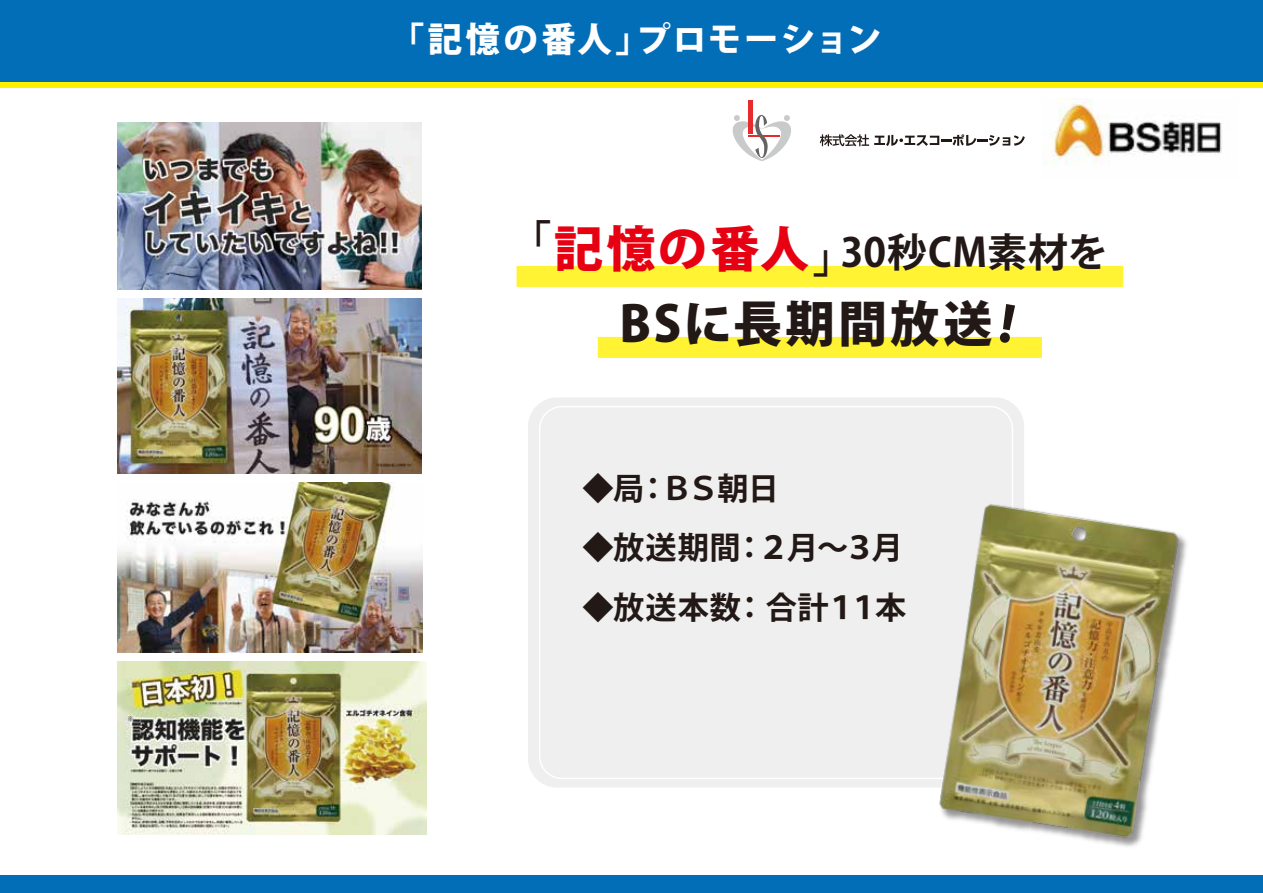
<style>
.page{position:relative;width:1263px;height:893px;background:#fff}
.page>*{position:absolute;margin:0;border:0;box-sizing:border-box;transform-origin:0 0}
.t1{font:800 49.05px "Koz Go Pr 6 N";letter-spacing:.06em;color:#221815}
.t2{font:700 39.6px "Koz Go Pr 6 N";letter-spacing:.015em;color:#221815}
.t3{font:800 34.5px "Koz Go Pr 6 N";letter-spacing:.055em;color:#fff}
.t4{font:700 31.2px "Koz Go Pr 6 N";letter-spacing:-.03em;color:#221815}
.t5{font:700 31.2px "Koz Go Pr 6 N";letter-spacing:.015em;color:#221815}
.s1{font-weight:800;font-size:49.05px;color:#e60012}
</style>
<div class="page">
<div style="left:0;top:0;width:1263px;height:87px;background:linear-gradient(to right,#fff100,#fff100)"></div>
<div style="left:0;top:0;width:1263px;height:81px;background:#036eb8"></div>
<div style="left:0;top:875px;width:1263px;height:18px;background:#036eb8"></div>
<img style="left:1042px;top:99px;width:180px;height:66px">
<div style="left:528px;top:397px;width:496px;height:391px;background:#efefef;border-radius:29px"></div>
<div style="left:516px;top:266px;width:607px;height:21px;background:#fff333"></div>
<div style="left:598px;top:337px;width:444px;height:21px;background:#fff333"></div>
<img style="left:838px;top:451px;width:349px;height:396px">
<svg style="left:820px;top:134px;width:205px;height:12px"></svg>
<div style="left:748px;top:100px;width:5px;height:34px;background:#e72a2c"></div>
<svg style="left:732px;top:115px;width:59px;height:46px"></svg>
<img style="left:117px;top:122px;width:305px;height:168px">
<img style="left:117px;top:299px;width:305px;height:175px">
<img style="left:117px;top:483px;width:306px;height:169px">
<img style="left:117px;top:661px;width:309px;height:174px">
<svg style="left:999px;top:336px;width:17px;height:1px"></svg>
<p class="t3" style="left:390px;top:20px;width:493px">「記憶の番人」プロモーション</p>
<p class="t2" style="left:512px;top:230px;width:597px">「<span class="s1">記憶の番人</span>」30秒CM素材を</p>
<h1 class="t1" style="left:620px;top:297px;width:375px">BSに長期間放送</h1>
<p class="t4" style="left:582px;top:471px;width:198px">◆局：ＢＳ朝日</p>
<p class="t4" style="left:582px;top:530px;width:322px">◆放送期間：２月～３月</p>
<p class="t5" style="left:582px;top:590px;width:326px">◆放送本数： 合計１１本</p>
</div>
